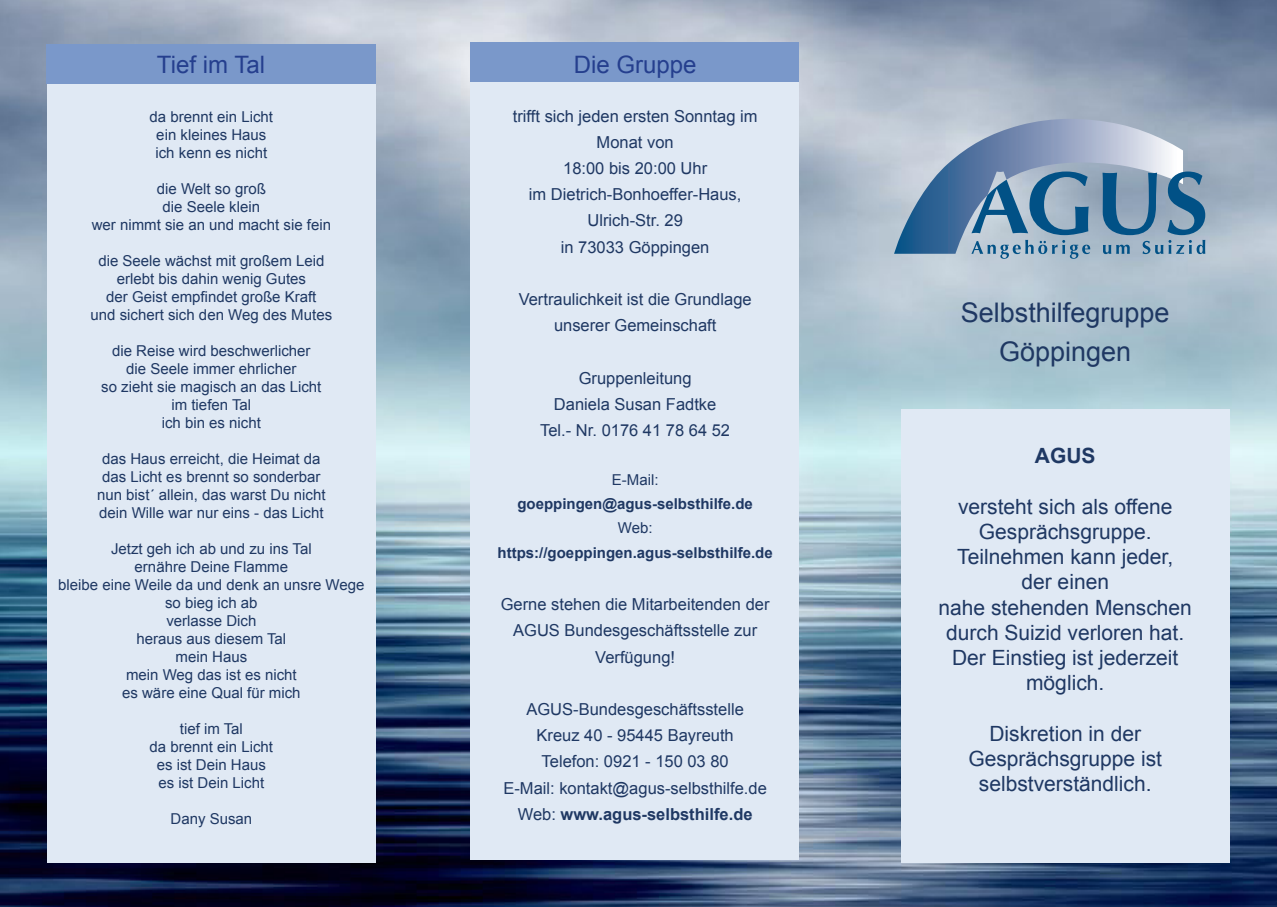
<style>
.page{position:relative;width:1277px;height:907px;background:#fff}
.page>*{position:absolute;margin:0;border:0;box-sizing:border-box;transform-origin:0 0}
.t1{font:27px "Arial";color:#1f3863}
.t2{font:24px "Arial";color:#253f8e}
.t3{font:21px/25.2px "Arial";color:#1f3863;text-align:center}
.t4{font:700 21px "Arial";color:#1f3863}
.t5{font:16.5px "Arial";color:#1f3863}
.t6{font:700 16.5px "Arial";color:#1f3863}
.t7{font:15px "Arial";color:#1f3863}
.t8{font:700 15px "Arial";color:#1f3863}
.s1{font-weight:400}
</style>
<div class="page">
<img style="left:0;top:0;width:1277px;height:907px">
<div style="left:47px;top:45px;width:329px;height:817px;background:#e0e9f4"></div>
<div style="left:47px;top:45px;width:329px;height:39px;background:#7a98ca"></div>
<div style="left:469px;top:42px;width:329px;height:818px;background:#e0e9f4"></div>
<div style="left:469px;top:42px;width:329px;height:39px;background:#7a98ca"></div>
<div style="left:900px;top:409px;width:329px;height:453px;background:#e0e9f4"></div>
<svg style="left:894px;top:119px;width:311px;height:140px;background:#849fba"></svg>
<p class="t2" style="left:157px;top:49px;width:110px">Tief im Tal</p>
<p class="t7" style="left:150px;top:107px;width:125px">da brennt ein Licht</p>
<p class="t7" style="left:156px;top:125px;width:112px">ein kleines Haus</p>
<p class="t7" style="left:155px;top:143px;width:113px">ich kenn es nicht</p>
<p class="t7" style="left:157px;top:179px;width:110px">die Welt so groß</p>
<p class="t7" style="left:163px;top:197px;width:99px">die Seele klein</p>
<p class="t7" style="left:92px;top:215px;width:241px">wer nimmt sie an und macht sie fein</p>
<p class="t7" style="left:98px;top:251px;width:227px">die Seele wächst mit großem Leid</p>
<p class="t7" style="left:117px;top:269px;width:191px">erlebt bis dahin wenig Gutes</p>
<p class="t7" style="left:106px;top:287px;width:212px">der Geist empfindet große Kraft</p>
<p class="t7" style="left:91px;top:305px;width:243px">und sichert sich den Weg des Mutes</p>
<p class="t7" style="left:112px;top:341px;width:200px">die Reise wird beschwerlicher</p>
<p class="t7" style="left:126px;top:359px;width:172px">die Seele immer ehrlicher</p>
<p class="t7" style="left:101px;top:377px;width:222px">so zieht sie magisch an das Licht</p>
<p class="t7" style="left:171px;top:395px;width:81px">im tiefen Tal</p>
<p class="t7" style="left:162px;top:413px;width:101px">ich bin es nicht</p>
<p class="t7" style="left:102px;top:449px;width:220px">das Haus erreicht, die Heimat da</p>
<p class="t7" style="left:102px;top:467px;width:220px">das Licht es brennt so sonderbar</p>
<p class="t7" style="left:97px;top:485px;width:230px">nun bist´ allein, das warst Du nicht</p>
<p class="t7" style="left:99px;top:503px;width:226px">dein Wille war nur eins - das Licht</p>
<p class="t7" style="left:111px;top:539px;width:202px">Jetzt geh ich ab und zu ins Tal</p>
<p class="t7" style="left:135px;top:557px;width:155px">ernähre Deine Flamme</p>
<p class="t7" style="left:58px;top:575px;width:308px">bleibe eine Weile da und denk an unsre Wege</p>
<p class="t7" style="left:165px;top:593px;width:94px">so bieg ich ab</p>
<p class="t7" style="left:166px;top:611px;width:92px">verlasse Dich</p>
<p class="t7" style="left:136px;top:629px;width:151px">heraus aus diesem Tal</p>
<p class="t7" style="left:175px;top:647px;width:73px">mein Haus</p>
<p class="t7" style="left:126px;top:665px;width:172px">mein Weg das ist es nicht</p>
<p class="t7" style="left:122px;top:683px;width:180px">es wäre eine Qual für mich</p>
<p class="t7" style="left:180px;top:719px;width:65px">tief im Tal</p>
<p class="t7" style="left:150px;top:737px;width:125px">da brennt ein Licht</p>
<p class="t7" style="left:157px;top:755px;width:111px">es ist Dein Haus</p>
<p class="t7" style="left:158px;top:773px;width:107px">es ist Dein Licht</p>
<p class="t7" style="left:170px;top:809px;width:83px">Dany Susan</p>
<p class="t2" style="left:574px;top:49px;width:124px">Die Gruppe</p>
<p class="t5" style="left:513px;top:105px;width:246px">trifft sich jeden ersten Sonntag im</p>
<p class="t5" style="left:596px;top:131px;width:79px">Monat von</p>
<p class="t5" style="left:563px;top:157px;width:145px">18:00 bis 20:00 Uhr</p>
<p class="t5" style="left:529px;top:184px;width:214px">im Dietrich-Bonhoeffer-Haus,</p>
<p class="t5" style="left:587px;top:210px;width:97px">Ulrich-Str. 29</p>
<p class="t5" style="left:561px;top:236px;width:150px">in 73033 Göppingen</p>
<p class="t5" style="left:518px;top:288px;width:234px">Vertraulichkeit ist die Grundlage</p>
<p class="t5" style="left:554px;top:314px;width:164px">unserer Gemeinschaft</p>
<p class="t5" style="left:579px;top:367px;width:114px">Gruppenleitung</p>
<p class="t5" style="left:554px;top:393px;width:164px">Daniela Susan Fadtke</p>
<p class="t5" style="left:540px;top:419px;width:191px">Tel.- Nr. 0176 41 78 64 52</p>
<p class="t7" style="left:612px;top:469px;width:48px">E-Mail:</p>
<p class="t8" style="left:517px;top:494px;width:237px">goeppingen@agus-selbsthilfe.de</p>
<p class="t7" style="left:618px;top:518px;width:36px">Web:</p>
<p class="t8" style="left:497px;top:542px;width:277px">https://goeppingen.agus-selbsthilfe.de</p>
<p class="t5" style="left:501px;top:593px;width:270px">Gerne stehen die Mitarbeitenden der</p>
<p class="t5" style="left:513px;top:620px;width:245px">AGUS Bundesgeschäftsstelle zur</p>
<p class="t5" style="left:595px;top:646px;width:81px">Verfügung!</p>
<p class="t5" style="left:526px;top:698px;width:219px">AGUS-Bundesgeschäftsstelle</p>
<p class="t5" style="left:536px;top:724px;width:199px">Kreuz 40 - 95445 Bayreuth</p>
<p class="t5" style="left:541px;top:750px;width:189px">Telefon: 0921 - 150 03 80</p>
<p class="t5" style="left:503px;top:777px;width:265px">E-Mail: kontakt@agus-selbsthilfe.de</p>
<p class="t6" style="left:518px;top:803px;width:236px"><span class="s1">Web:</span> www.agus-selbsthilfe.de</p>
<p class="t1" style="left:961px;top:295px;width:210px">Selbsthilfegruppe</p>
<p class="t1" style="left:999px;top:334px;width:134px">Göppingen</p>
<p class="t4" style="left:1035px;top:442px;width:62px">AGUS</p>
<p class="t3" style="left:958px;top:494px;width:216px">versteht sich als offene</p>
<p class="t3" style="left:978px;top:519px;width:174px">Gesprächsgruppe.</p>
<p class="t3" style="left:957px;top:544px;width:217px">Teilnehmen kann jeder,</p>
<p class="t3" style="left:1021px;top:569px;width:89px">der einen</p>
<p class="t3" style="left:938px;top:595px;width:255px">nahe stehenden Menschen durch Suizid verloren hat.</p>
<p class="t3" style="left:952px;top:645px;width:228px">Der Einstieg ist jederzeit möglich.</p>
<p class="t3" style="left:989px;top:721px;width:153px">Diskretion in der</p>
<p class="t3" style="left:968px;top:746px;width:195px">Gesprächsgruppe ist</p>
<p class="t3" style="left:978px;top:771px;width:174px">selbstverständlich.</p>
</div>
